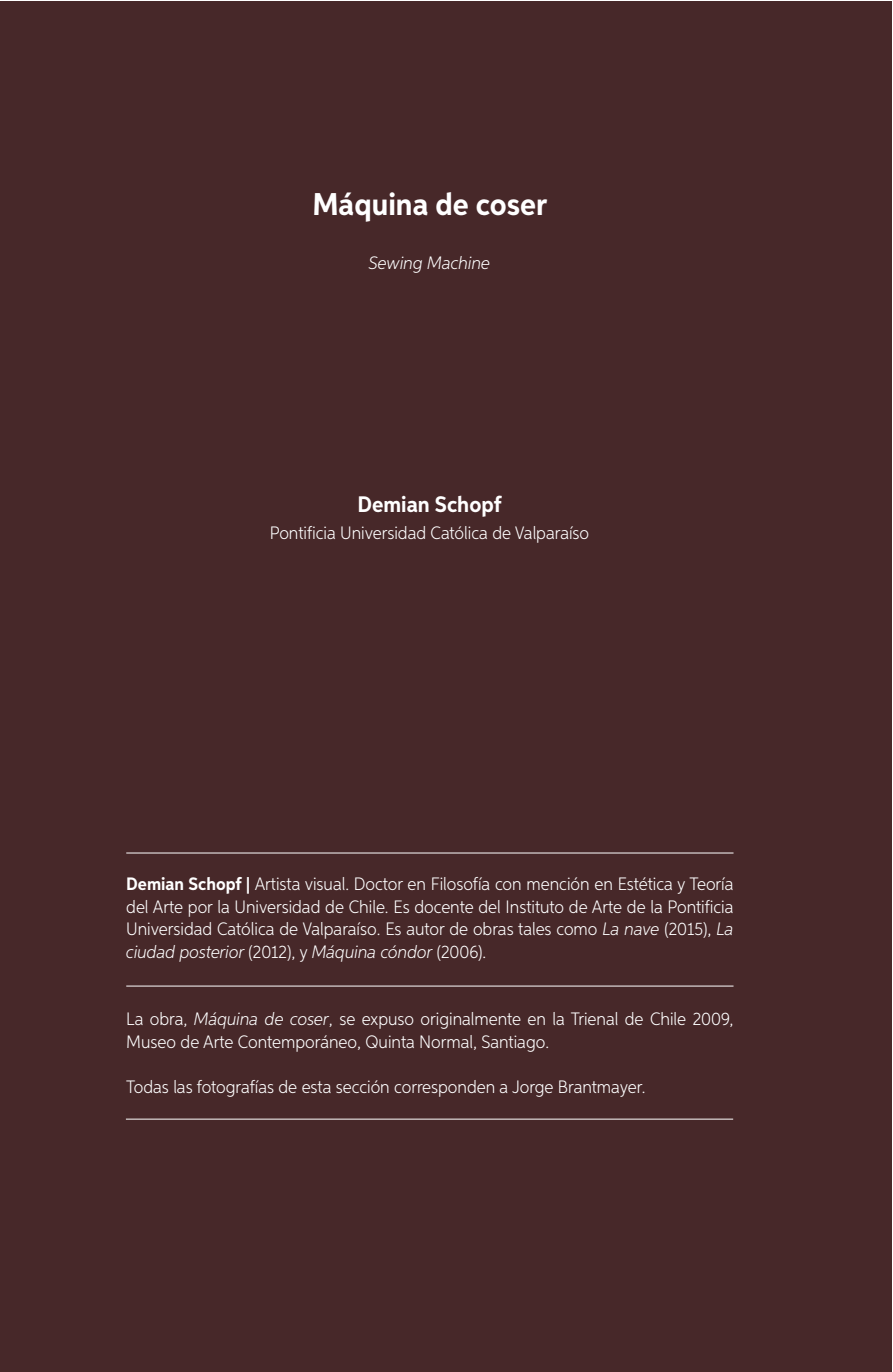
<style>
.page{position:relative;width:893px;height:1372px;background:#fff}
.page>*{position:absolute;margin:0;border:0;box-sizing:border-box;transform-origin:0 0}
.t1{font:700 31.5px "Aspira Nar";color:#fff}
.t2{font:700 22.5px "Aspira Nar";color:#fff}
.t3{font:300 18px/22.5px "Aspira Nar";color:#fff;text-align:justify}
.t4{font:italic 300 18px "Aspira Nar";color:#fff}
.s1{font-weight:700}
.s2{font-style:italic}
</style>
<div class="page">
<div style="left:0;top:1px;width:891px;height:1370px;background:#472829"></div>
<hr style="left:126px;top:985px;width:607px;height:1px;background:#fff">
<hr style="left:126px;top:852px;width:607px;height:1px;background:#fff">
<hr style="left:126px;top:1118px;width:607px;height:1px;background:#fff">
<h1 class="t1" style="left:312px;top:184px;width:236px">Máquina de coser</h1>
<p class="t4" style="left:369px;top:251px;width:123px">Sewing Machine</p>
<p class="t2" style="left:357px;top:490px;width:146px">Demian Schopf</p>
<p class="t3" style="left:270px;top:521px;width:321px">Pontificia Universidad Católica de Valparaíso</p>
<p class="t3" style="left:126px;top:872px;width:609px"><span class="s1">Demian Schopf |</span> Artista visual. Doctor en Filosofía con mención en Estética y Teoría del Arte por la Universidad de Chile. Es docente del Instituto de Arte de la Pontificia Universidad Católica de Valparaíso. Es autor de obras tales como <span class="s2">La nave</span> (2015), <span class="s2">La ciudad posterior</span> (2012), y <span class="s2">Máquina cóndor</span> (2006).</p>
<p class="t3" style="left:126px;top:1007px;width:609px">La obra, <span class="s2">Máquina de coser</span>, se expuso originalmente en la Trienal de Chile 2009,<br>Museo de Arte Contemporáneo, Quinta Normal, Santiago.</p>
<p class="t3" style="left:126px;top:1074px;width:521px">Todas las fotografías de esta sección corresponden a Jorge Brantmayer.</p>
</div>
